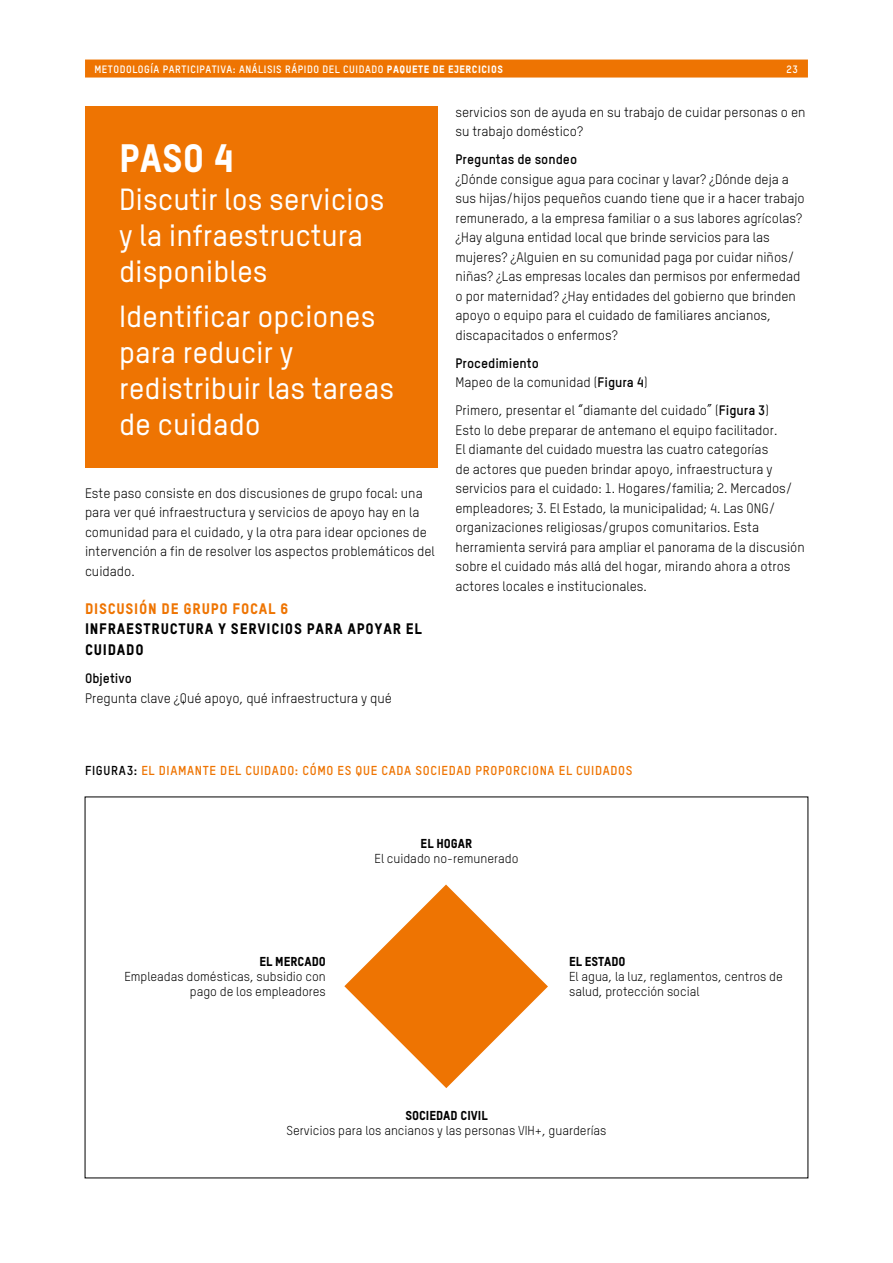
<style>
.page{position:relative;width:893px;height:1263px;background:#fff}
.page>*{position:absolute;margin:0;border:0;box-sizing:border-box;transform-origin:0 0}
.t1{font:39px "Oxfam TSTARPRO Headline";color:#fff}
.t2{font:500 30px/36px "Oxfam TSTARPRO";color:#fff}
.t3{font:15px/20.7px "Oxfam TSTARPRO Headline";letter-spacing:.05em;color:#000}
.t4{font:15px "Oxfam TSTARPRO Headline";letter-spacing:.05em;color:#ee7402}
.t5{font:13.5px/19.5px "Oxfam TSTARPRO";color:#000}
.t6{font:700 13.5px/19.5px "Oxfam TSTARPRO";color:#000}
.t7{font:12.75px/15.3px "Oxfam TSTARPRO";color:#000}
.t8{font:700 12.75px "Oxfam TSTARPRO";letter-spacing:.05em;color:#ee7402}
.t9{font:12.75px "Oxfam TSTARPRO Headline";color:#000}
.t10{font:700 10.5px "Oxfam TSTARPRO";letter-spacing:.05em;color:#fff}
.s1{font-family:"Oxfam TSTARPRO Headline";font-weight:400}
.s2{font-weight:400}
.s3{font-weight:700}
.s4{color:#000}
</style>
<div class="page">
<div style="left:85px;top:106px;width:352px;height:362px;background:#ee7402"></div>
<svg style="left:344px;top:884px;width:204px;height:204px"></svg>
<div style="left:85px;top:60px;width:723px;height:18px;background:#ee7402"></div>
<p class="t10" style="left:94px;top:62px;width:410px">METODOLOGÍA PARTICIPATIVA: ANÁLISIS RÁPIDO DEL CUIDADO <span class="s1">PAQUETE DE EJERCICIOS</span></p>
<p class="t10" style="left:787px;top:62px;width:13px">23</p>
<h1 class="t1" style="left:119px;top:133px;width:116px">PASO 4</h1>
<h2 class="t2" style="left:119px;top:181px;width:267px">Discutir los servicios y la infraestructura disponibles</h2>
<h2 class="t2" style="left:119px;top:298px;width:277px">Identificar opciones para reducir y redistribuir las tareas de cuidado</h2>
<p class="t5" style="left:85px;top:483px;width:351px">Este paso consiste en dos discusiones de grupo focal: una para ver qué infraestructura y servicios de apoyo hay en la comunidad para el cuidado, y la otra para idear opciones de intervención a fin de resolver los aspectos problemáticos del cuidado.</p>
<p class="t4" style="left:85px;top:599px;width:205px">DISCUSIÓN DE GRUPO FOCAL 6</p>
<p class="t3" style="left:85px;top:618px;width:338px">INFRAESTRUCTURA Y SERVICIOS PARA APOYAR EL<br>CUIDADO</p>
<p class="t6" style="left:85px;top:668px;width:48px">Objetivo</p>
<p class="t5" style="left:85px;top:688px;width:309px">Pregunta clave ¿Qué apoyo, qué infraestructura y qué</p>
<p class="t5" style="left:455px;top:102px;width:352px">servicios son de ayuda en su trabajo de cuidar personas o en su trabajo doméstico?</p>
<p class="t6" style="left:455px;top:149px;width:123px">Preguntas de sondeo</p>
<p class="t5" style="left:455px;top:169px;width:351px">¿Dónde consigue agua para cocinar y lavar? ¿Dónde deja a sus hijas/hijos pequeños cuando tiene que ir a hacer trabajo remunerado, a la empresa familiar o a sus labores agrícolas? ¿Hay alguna entidad local que brinde servicios para las mujeres? ¿Alguien en su comunidad paga por cuidar niños/ niñas? ¿Las empresas locales dan permisos por enfermedad o por maternidad? ¿Hay entidades del gobierno que brinden apoyo o equipo para el cuidado de familiares ancianos, discapacitados o enfermos?</p>
<p class="t6" style="left:455px;top:353px;width:194px">Procedimiento<br><span class="s2">Mapeo de la comunidad (</span>Figura 4<span class="s2">)</span></p>
<p class="t5" style="left:455px;top:400px;width:351px">Primero, presentar el “diamante del cuidado” (<span class="s3">Figura 3</span>)<br>Esto lo debe preparar de antemano el equipo facilitador.<br>El diamante del cuidado muestra las cuatro categorías<br>de actores que pueden brindar apoyo, infraestructura y servicios para el cuidado: 1. Hogares/familia; 2. Mercados/ empleadores; 3. El Estado, la municipalidad; 4. Las ONG/ organizaciones religiosas/grupos comunitarios. Esta herramienta servirá para ampliar el panorama de la discusión sobre el cuidado más allá del hogar, mirando ahora a otros actores locales e institucionales.</p>
<p class="t8" style="left:85px;top:763px;width:549px"><span class="s4">FIGURA3:</span> EL DIAMANTE DEL CUIDADO: CÓMO ES QUE CADA SOCIEDAD PROPORCIONA EL CUIDADOS</p>
<p class="t9" style="left:259px;top:953px;width:68px">EL MERCADO</p>
<p class="t7" style="left:124px;top:969px;width:203px;text-align:right">Empleadas domésticas, subsidio con pago de los empleadores</p>
<p class="t9" style="left:421px;top:835px;width:53px">EL HOGAR</p>
<p class="t7" style="left:374px;top:850px;width:145px">El cuidado no-remunerado</p>
<p class="t9" style="left:569px;top:953px;width:58px">EL ESTADO</p>
<p class="t7" style="left:569px;top:969px;width:215px">El agua, la luz, reglamentos, centros de salud, protección social</p>
<p class="t9" style="left:405px;top:1107px;width:84px">SOCIEDAD CIVIL</p>
<p class="t7" style="left:286px;top:1123px;width:322px">Servicios para los ancianos y las personas VIH+, guarderías</p>
</div>
